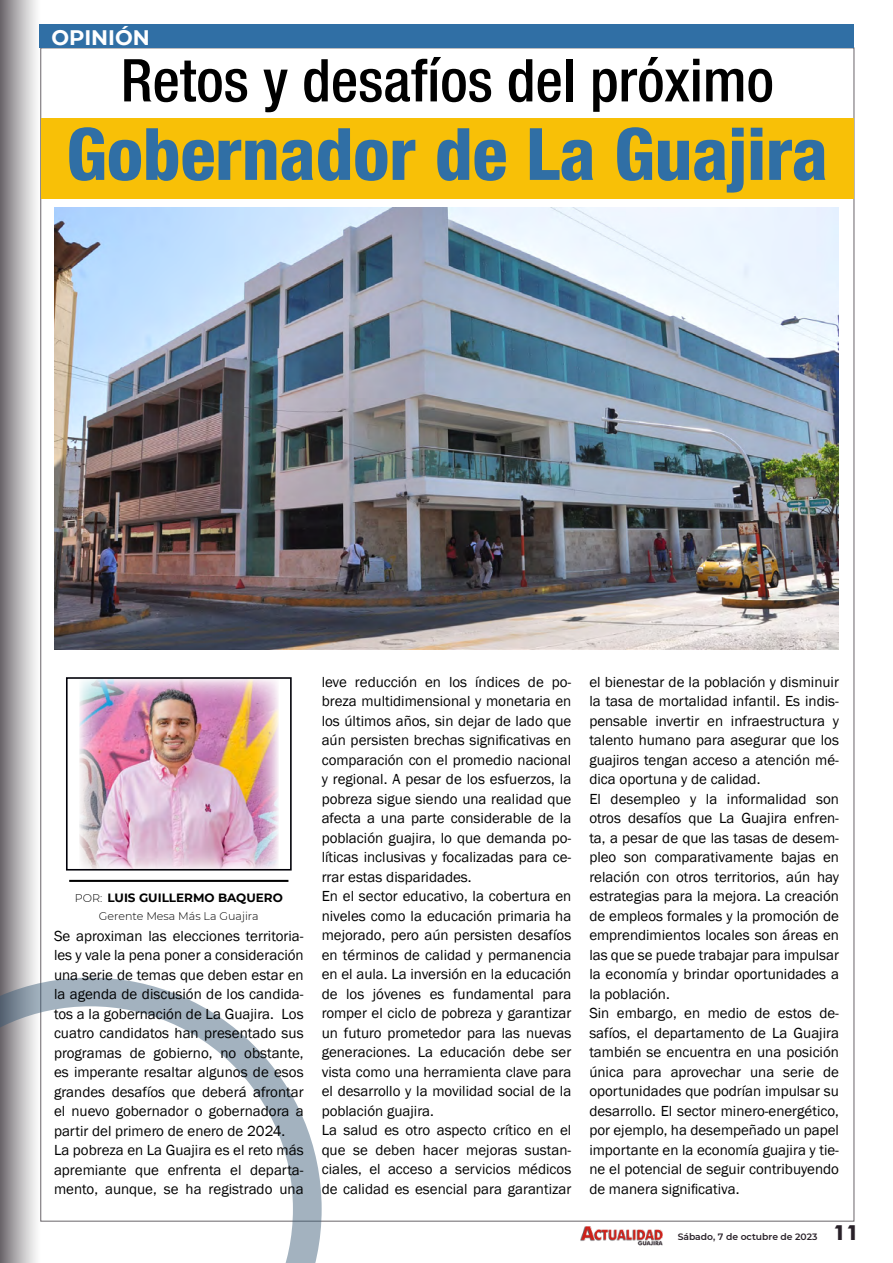
<style>
.page{position:relative;width:893px;height:1263px;background:#fff}
.page>*{position:absolute;margin:0;border:0;box-sizing:border-box;transform-origin:0 0}
.t1{font:800 condensed 72.3px "Helvetica 87";color:#306fa5}
.t2{font:500 condensed 59.1px "Helvetica 67";color:#000}
.t3{font:700 21px "Montserrat";color:#fff}
.t4{font:700 21px "Futura BT";color:#292129}
.t5{font:15px/19.5px "Franklin Gothic";color:#000}
.t6{font:700 12px "Montserrat";color:#000}
.t7{font:300 11.1px "Montserrat";color:#000}
.t8{font:600 9.15px "Montserrat";color:#292129}
.s1{font-weight:300;font-size:11.1px}
</style>
<div class="page">
<img style="left:580px;top:1226px;width:83px;height:20px">
<div style="left:0;top:0;width:40px;height:1263px;background:linear-gradient(to right,#6f6a6f,#fff)"></div>
<svg style="left:0;top:977px;width:322px;height:286px"></svg>
<hr style="left:69px;top:880px;width:219px;height:2px;background:#000">
<img style="left:79px;top:680px;width:200px;height:187px">
<div style="left:66px;top:677px;width:226px;height:193px;border:2px solid #000008"></div>
<img style="left:54px;top:208px;width:785px;height:441px">
<div style="left:40px;top:24px;width:814px;height:24px;background:#306fa5"></div>
<div style="left:41px;top:118px;width:812px;height:80px;background:#f8c007"></div>
<h3 class="t3" style="left:51px;top:23px;width:100px">OPINIÓN</h3>
<h2 class="t2" style="left:121px;top:45px;width:655px">Retos y desafíos del próximo</h2>
<h1 class="t1" style="left:67px;top:109px;width:763px">Gobernador de La Guajira</h1>
<p class="t6" style="left:75px;top:888px;width:210px"><span class="s1">POR:</span> LUIS GUILLERMO BAQUERO</p>
<p class="t7" style="left:99px;top:908px;width:161px">Gerente Mesa Más La Guajira</p>
<p class="t5" style="left:54px;top:926px;width:251px">Se aproximan las elecciones territoria&shy;les y vale la pena poner a consideración una serie de temas que deben estar en la agenda de discusión de los candida&shy;tos a la gobernación de La Guajira. Los cuatro candidatos han presentado sus programas de gobierno, no obstante, es imperante resaltar algunos de esos grandes desafíos que deberá afrontar el nuevo gobernador o gobernadora a partir del primero de enero de 2024.<br>La pobreza en La Guajira es el reto más apremiante que enfrenta el departa&shy;mento, aunque, se ha registrado una</p>
<p class="t5" style="left:322px;top:672px;width:251px">leve reducción en los índices de po&shy;breza multidimensional y monetaria en los últimos años, sin dejar de lado que aún persisten brechas significativas en comparación con el promedio nacional y regional. A pesar de los esfuerzos, la pobreza sigue siendo una realidad que afecta a una parte considerable de la población guajira, lo que demanda po&shy;líticas inclusivas y focalizadas para ce&shy;rrar estas disparidades.<br>En el sector educativo, la cobertura en niveles como la educación primaria ha mejorado, pero aún persisten desafíos en términos de calidad y permanencia en el aula. La inversión en la educación de los jóvenes es fundamental para romper el ciclo de pobreza y garantizar un futuro prometedor para las nuevas generaciones. La educación debe ser vista como una herramienta clave para el desarrollo y la movilidad social de la población guajira.<br>La salud es otro aspecto crítico en el que se deben hacer mejoras sustan&shy;ciales, el acceso a servicios médicos de calidad es esencial para garantizar</p>
<p class="t5" style="left:589px;top:672px;width:251px">el bienestar de la población y disminuir la tasa de mortalidad infantil. Es indis&shy;pensable invertir en infraestructura y talento humano para asegurar que los guajiros tengan acceso a atención mé&shy;dica oportuna y de calidad.<br>El desempleo y la informalidad son otros desafíos que La Guajira enfren&shy;ta, a pesar de que las tasas de desem&shy;pleo son comparativamente bajas en relación con otros territorios, aún hay estrategias para la mejora. La creación de empleos formales y la promoción de emprendimientos locales son áreas en las que se puede trabajar para impulsar la economía y brindar oportunidades a la población.<br>Sin embargo, en medio de estos de&shy;safíos, el departamento de La Guajira también se encuentra en una posición única para aprovechar una serie de oportunidades que podrían impulsar su desarrollo. El sector minero-energético, por ejemplo, ha desempeñado un papel importante en la economía guajira y tie&shy;ne el potencial de seguir contribuyendo de manera significativa.</p>
<p class="t8" style="left:678px;top:1230px;width:141px">Sábado, 7 de octubre de 2023</p>
<h3 class="t4" style="left:833px;top:1220px;width:28px">11</h3>
</div>
